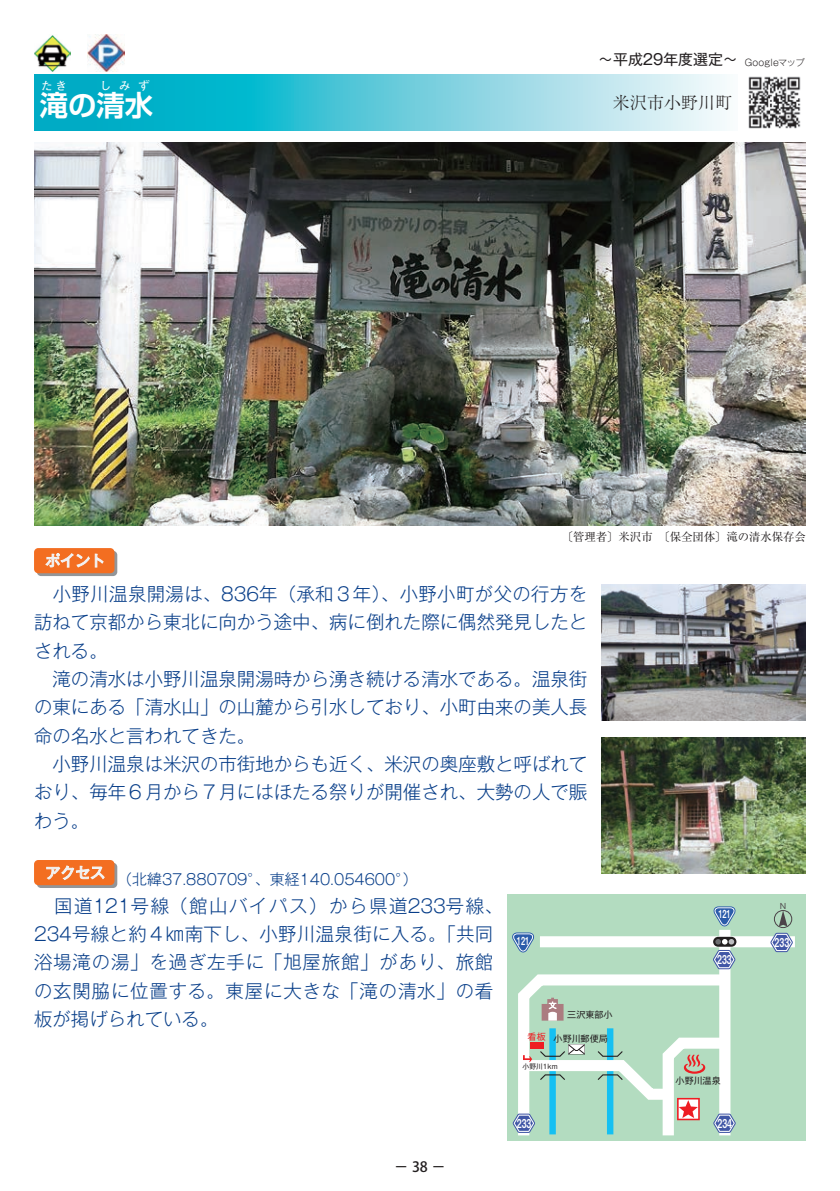
<style>
.page{position:relative;width:840px;height:1191px;background:#fff}
.page>*{position:absolute;margin:0;border:0;box-sizing:border-box;transform-origin:0 0}
.t1{font:700 28.4px "Shin Go Pro De";color:#fff}
.t2{font:300 18.4px/28.4px "Gothic MB101 Pro";color:#083e89}
.t3{font:300 18.4px/28.4px "Gothic MB101 Pro";letter-spacing:.045em;color:#083e89}
.t4{font:300 17px "Ryumin Pro";color:#231f20}
.t5{font:300 14.8px "Gothic MB101 Pro";color:#083e89}
.t6{font:14.8px "Gothic MB101 Pro";color:#231f20}
.t7{font:500 14.2px "Koz Go Pro";color:#231f20}
.t8{font:12.2px "Midashi Go Pro MB31";color:#fff;scale:.71 1}
.t9{font:11.4px "Ryumin Pro";color:#231f20}
.t10{font:700 11.4px "Shin Go Pro De";color:#fff}
.t11{font:11px "Midashi Go Pro MB31";color:#fff;scale:.67 1}
.t12{font:9px "Gothic MB101 Pro";color:#231f20}
.t13{font:9px "Gothic MB101 Pro";color:#ee1d23}
.t14{font:7.6px "Gothic MB101 Pro";color:#4c4449}
.t15{font:6.6px "Gothic MB101 Pro";color:#231f20}
</style>
<div class="page">
<svg style="left:34px;top:74px;width:693px;height:57px;background:#5ecadb"></svg>
<img style="left:748px;top:76px;width:53px;height:53px">
<img style="left:34px;top:142px;width:771px;height:383px">
<img style="left:601px;top:584px;width:204px;height:136px">
<img style="left:601px;top:737px;width:204px;height:136px">
<svg style="left:37px;top:551px;width:80px;height:25px"></svg>
<div style="left:34px;top:548px;width:80px;height:25px;background:#f36e21;border-radius:4px"></div>
<svg style="left:45px;top:553px;width:59px;height:14px"></svg>
<svg style="left:37px;top:863px;width:80px;height:25px"></svg>
<div style="left:34px;top:860px;width:80px;height:25px;background:#f36e21;border-radius:4px"></div>
<svg style="left:46px;top:865px;width:59px;height:15px"></svg>
<div style="left:506px;top:894px;width:299px;height:247px;background:#b3dcc0"></div>
<div style="left:539px;top:936px;width:255px;height:11px;background:#fff"></div>
<div style="left:773px;top:910px;width:18px;height:18px;border:1px solid #4c4449;border-radius:50%"></div>
<svg style="left:778px;top:910px;width:9px;height:16px"></svg>
<svg style="left:713px;top:906px;width:22px;height:20px"></svg>
<svg style="left:769px;top:932px;width:23px;height:20px"></svg>
<svg style="left:512px;top:932px;width:224px;height:204px"></svg>
<img style="left:88px;top:34px;width:37px;height:37px">
<img style="left:34px;top:35px;width:37px;height:36px">
<p class="t10" style="left:41px;top:76px;width:27px">たき</p>
<p class="t10" style="left:100px;top:76px;width:51px">しみず</p>
<h1 class="t1" style="left:40px;top:82px;width:115px">滝の清水</h1>
<p class="t6" style="left:598px;top:47px;width:208px">～平成29年度選定～ <sub>Googleマップ</sub></p>
<p class="t4" style="left:612px;top:89px;width:121px">米沢市小野川町</p>
<p class="t9" style="left:561px;top:527px;width:245px">〔管理者〕米沢市　〔保全団体〕滝の清水保存会</p>
<p class="t2" style="left:34px;top:577px;width:554px">　小野川温泉開湯は、836年（承和３年）、小野小町が父の行方を訪ねて京都から東北に向かう途中、病に倒れた際に偶然発見したとされる。<br>　滝の清水は小野川温泉開湯時から湧き続ける清水である。温泉街の東にある「清水山」の山麓から引水しており、小町由来の美人長命の名水と言われてきた。<br>　小野川温泉は米沢の市街地からも近く、米沢の奥座敷と呼ばれており、毎年６月から７月にはほたる祭りが開催され、大勢の人で賑わう。</p>
<p class="t5" style="left:117px;top:867px;width:302px">（北緯37.880709°、東経140.054600°）</p>
<p class="t3" style="left:34px;top:889px;width:470px">　国道121号線（館山バイパス）から県道233号線、<br>234号線と約４ｋｍ南下し、小野川温泉街に入る。「共同浴場滝の湯」を過ぎ左手に「旭屋旅館」があり、旅館の玄関脇に位置する。東屋に大きな「滝の清水」の看板が掲げられている。</p>
<p class="t14" style="left:778px;top:900px;width:9px">Ｎ</p>
<p class="t11" style="left:718px;top:905px;width:20px">121</p>
<p class="t8" style="left:716px;top:949px;width:22px">233</p>
<p class="t11" style="left:516px;top:931px;width:20px">121</p>
<p class="t8" style="left:774px;top:932px;width:22px">233</p>
<p class="t12" style="left:567px;top:1007px;width:47px">三沢東部小</p>
<p class="t12" style="left:553px;top:1030px;width:56px">小野川郵便局</p>
<p class="t15" style="left:522px;top:1061px;width:37px">小野川1km</p>
<p class="t13" style="left:527px;top:1029px;width:20px">看板</p>
<p class="t12" style="left:675px;top:1072px;width:47px">小野川温泉</p>
<p class="t7" style="left:394px;top:1158px;width:53px">－38－</p>
<p class="t8" style="left:516px;top:1113px;width:22px">233</p>
<p class="t8" style="left:717px;top:1113px;width:22px">234</p>
</div>
